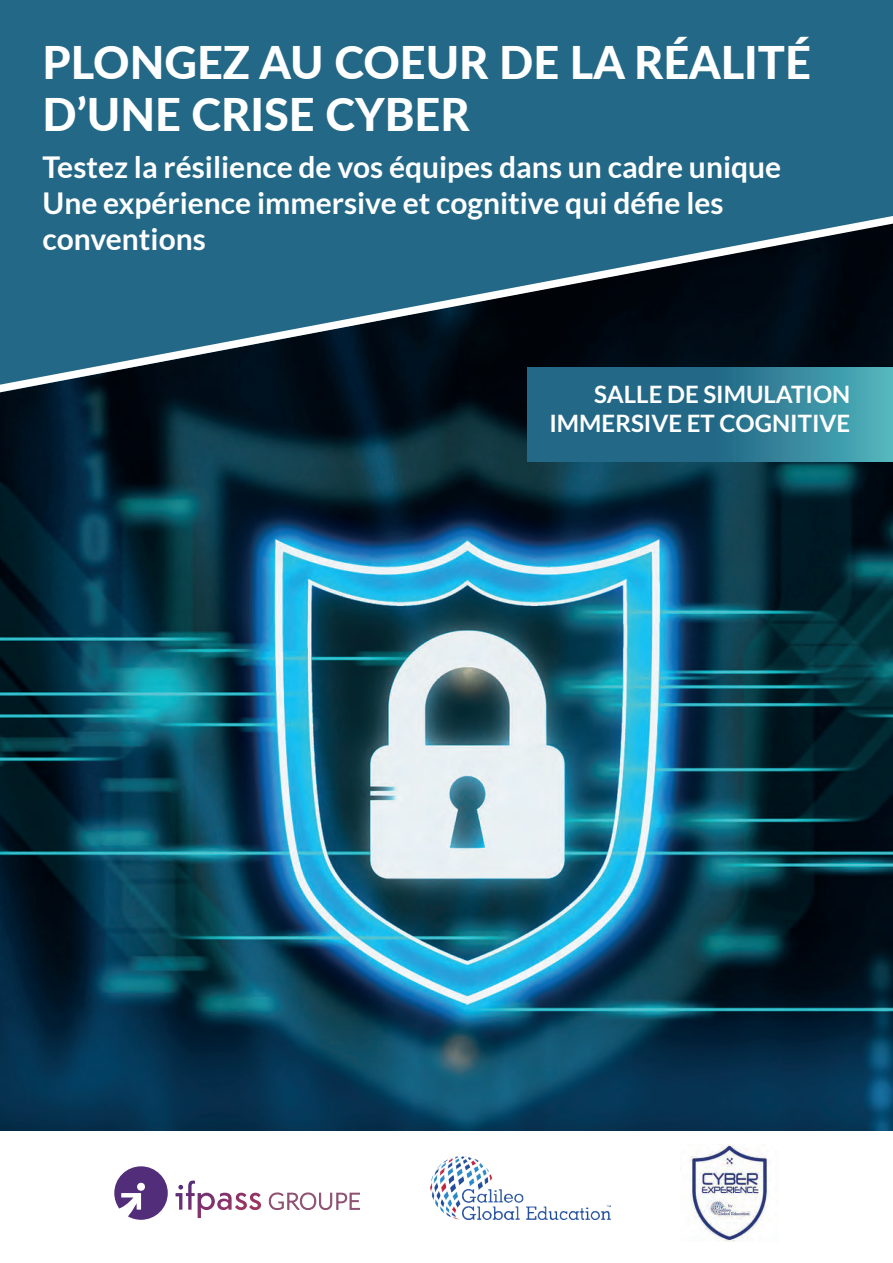
<style>
.page{position:relative;width:893px;height:1263px;background:#fff}
.page>*{position:absolute;margin:0;border:0;box-sizing:border-box;transform-origin:0 0}
.t1{font:800 45px/52.5px "Lato";color:#fff}
.t2{font:700 30px/36px "Lato";color:#fff}
.t3{font:700 24px/28.8px "Lato";color:#fff;text-align:right}
</style>
<div class="page">
<img style="left:0;top:570px;width:893px;height:561px">
<div style="left:0;top:0;width:893px;height:201px;background:#236987"></div>
<svg style="left:0;top:201px;width:893px;height:369px;background:#163f52"></svg>
<svg style="left:527px;top:367px;width:366px;height:95px;background:#2e7b94"></svg>
<svg style="left:114px;top:1166px;width:54px;height:54px"></svg>
<svg style="left:269px;top:1192px;width:91px;height:18px"></svg>
<svg style="left:178px;top:1180px;width:83px;height:38px"></svg>
<img style="left:431px;top:1157px;width:179px;height:63px">
<img style="left:690px;top:1144px;width:80px;height:98px">
<h1 class="t1" style="left:43px;top:34px;width:770px">PLONGEZ AU COEUR DE LA RÉALITÉ<br>D’UNE CRISE CYBER</h1>
<p class="t2" style="left:43px;top:149px;width:740px">Testez la résilience de vos équipes dans un cadre unique<br>Une expérience immersive et cognitive qui défie les conventions</p>
<p class="t3" style="left:549px;top:380px;width:303px">SALLE DE SIMULATION<br>IMMERSIVE ET COGNITIVE</p>
</div>
